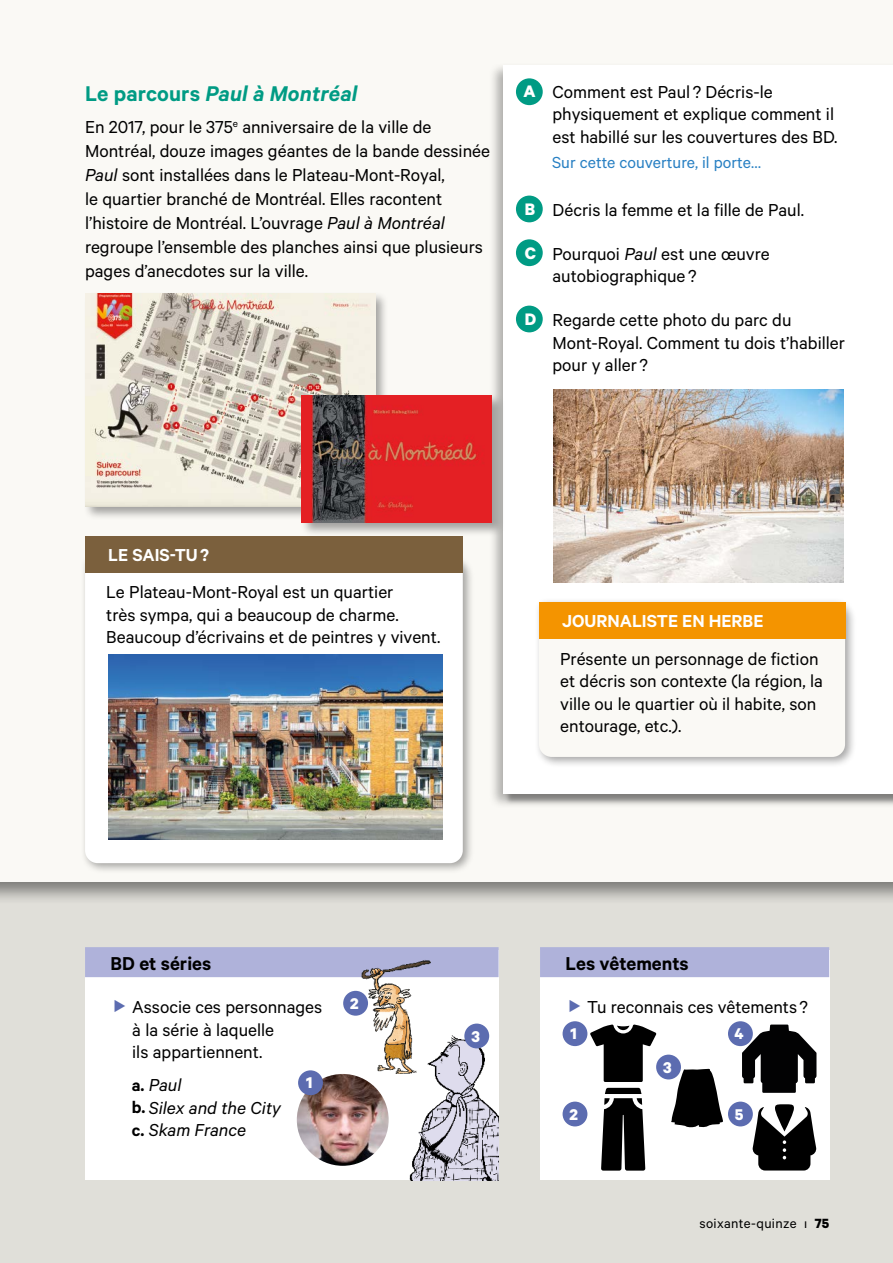
<style>
.page{position:relative;width:893px;height:1263px;background:#fff}
.page>*{position:absolute;margin:0;border:0;box-sizing:border-box;transform-origin:0 0}
._05_TITULO_TEXTO_GEN{font:italic 600 24px "Calibre";letter-spacing:.005em;color:#009b84}
._05_TITULO_RECUADRO{font:600 21px "Calibre";color:#000}
._05_TEXTO_RECUADRO_Q{font:19.5px/22.5px "Calibre";color:#000}
._05_TEXTO_GENERAL_Ca{font:19.5px/24px "Calibre";color:#000}
._01_ENUNCIADO_Ejerci{font:19.5px/22.5px "Calibre";color:#000}
.t1{font:italic 19.5px "Calibre";color:#000}
._05_TITULOS_RECUADRO{font:600 19.5px "Calibre";color:#fff}
.t2{font:700 18.75px "Calibre";color:#fff}
._01_MUESTRA_Lengua{font:18px "Calibre";color:#2880c3}
._01_ETIQUETAS_blanca{font:700 17.55px "Calibre";color:#fff}
._01_PAGINACION_DCHA{font:15px "Calibre";letter-spacing:.02em;color:#000}
.s1{font-style:normal}
.s2{font-style:italic}
.s3{font-weight:600;font-style:normal;font-size:18.75px}
.s4{font-weight:700}
</style>
<div class="page">
<div style="left:0;top:881px;width:893px;height:382px;background:#e0dfd9"></div>
<div style="left:0;top:0;width:893px;height:905px;background:#000;opacity:.45"></div>
<div style="left:0;top:0;width:893px;height:882px;background:#faf9f5"></div>
<div style="left:488px;top:63px;width:405px;height:746px;background:#000;opacity:.3"></div>
<div style="left:503px;top:66px;width:390px;height:728px;background:#fff"></div>
<div style="left:516px;top:78px;width:27px;height:27px;background:#009b84;border-radius:50%"></div>
<div style="left:516px;top:196px;width:27px;height:26px;background:#009b84;border-radius:50%"></div>
<div style="left:516px;top:239px;width:27px;height:27px;background:#009b84;border-radius:50%"></div>
<div style="left:516px;top:306px;width:27px;height:26px;background:#009b84;border-radius:50%"></div>
<img style="left:554px;top:389px;width:289px;height:193px">
<div style="left:534px;top:597px;width:322px;height:171px;background:#000;opacity:.35"></div>
<div style="left:539px;top:639px;width:306px;height:118px;background:#faf9f5"></div>
<div style="left:539px;top:602px;width:306px;height:37px;background:#f49400"></div>
<div style="left:85px;top:951px;width:414px;height:229px;background:#fff"></div>
<div style="left:85px;top:947px;width:414px;height:30px;background:#afb2da"></div>
<div style="left:540px;top:951px;width:289px;height:229px;background:#fff"></div>
<div style="left:540px;top:947px;width:289px;height:30px;background:#afb2da"></div>
<div style="left:80px;top:554px;width:394px;height:321px;background:#000;opacity:.35"></div>
<div style="left:85px;top:573px;width:378px;height:290px;background:#fff"></div>
<div style="left:85px;top:536px;width:378px;height:37px;background:#7b603d"></div>
<img style="left:109px;top:655px;width:333px;height:185px">
<div style="left:83px;top:292px;width:423px;height:245px;background:#000;opacity:.35"></div>
<img style="left:85px;top:294px;width:290px;height:212px">
<img style="left:302px;top:395px;width:190px;height:128px">
<img style="left:297px;top:1074px;width:92px;height:92px;border-radius:46px">
<div style="left:298px;top:1070px;width:25px;height:25px;background:#5c6cb0;border-radius:50%"></div>
<img style="left:354px;top:960px;width:84px;height:114px">
<div style="left:343px;top:991px;width:25px;height:25px;background:#5c6cb0;border-radius:50%"></div>
<img style="left:406px;top:1023px;width:92px;height:157px">
<div style="left:464px;top:1023px;width:25px;height:25px;background:#5c6cb0;border-radius:50%"></div>
<svg style="left:590px;top:1024px;width:66px;height:58px"></svg>
<svg style="left:671px;top:1069px;width:52px;height:58px"></svg>
<svg style="left:601px;top:1088px;width:44px;height:82px"></svg>
<svg style="left:742px;top:1024px;width:74px;height:69px"></svg>
<svg style="left:753px;top:1104px;width:63px;height:66px"></svg>
<div style="left:563px;top:1021px;width:24px;height:25px;background:#5c6cb0;border-radius:50%"></div>
<div style="left:728px;top:1021px;width:25px;height:25px;background:#5c6cb0;border-radius:50%"></div>
<div style="left:563px;top:1101px;width:24px;height:25px;background:#5c6cb0;border-radius:50%"></div>
<div style="left:728px;top:1101px;width:25px;height:25px;background:#5c6cb0;border-radius:50%"></div>
<div style="left:656px;top:1054px;width:25px;height:25px;background:#5c6cb0;border-radius:50%"></div>
<p class="_05_TITULO_TEXTO_GEN" style="left:85px;top:79px;width:274px"><span class="s1">Le parcours</span> Paul à Montréal</p>
<p class="_05_TEXTO_GENERAL_Ca" style="left:85px;top:114px;width:407px">En 2017, pour le 375<sup>e</sup> anniversaire de la ville de Montréal, douze images géantes de la bande dessinée <span class="s2">Paul</span> sont installées dans le Plateau-Mont-Royal,<br>le quartier branché de Montréal. Elles racontent l’histoire de Montréal. L’ouvrage <span class="s2">Paul à Montréal </span>regroupe l’ensemble des planches ainsi que plusieurs pages d’anecdotes sur la ville.</p>
<p class="t2" style="left:524px;top:80px;width:14px">A</p>
<p class="_01_ENUNCIADO_Ejerci" style="left:552px;top:80px;width:287px">Comment est Paul ? Décris-le physiquement et explique comment il est habillé sur les couvertures des BD.</p>
<p class="_01_MUESTRA_Lengua" style="left:552px;top:152px;width:210px">Sur cette couverture, il porte…</p>
<p class="t2" style="left:525px;top:198px;width:12px">B</p>
<p class="_01_ENUNCIADO_Ejerci" style="left:552px;top:198px;width:253px">Décris la femme et la fille de Paul.</p>
<p class="t2" style="left:525px;top:242px;width:13px">C</p>
<p class="_01_ENUNCIADO_Ejerci" style="left:552px;top:242px;width:219px">Pourquoi <span class="s2">Paul</span> est une œuvre autobiographique ?</p>
<p class="t2" style="left:525px;top:308px;width:13px">D</p>
<p class="_01_ENUNCIADO_Ejerci" style="left:552px;top:308px;width:294px">Regarde cette photo du parc du<br>Mont-Royal. Comment tu dois t’habiller pour y aller ?</p>
<p class="_05_TITULOS_RECUADRO" style="left:108px;top:543px;width:102px">LE SAIS-TU?</p>
<p class="_05_TEXTO_RECUADRO_Q" style="left:106px;top:580px;width:336px">Le Plateau-Mont-Royal est un quartier<br>très sympa, qui a beaucoup de charme.<br>Beaucoup d’écrivains et de peintres y vivent.</p>
<p class="_05_TITULOS_RECUADRO" style="left:562px;top:609px;width:203px">JOURNALISTE EN HERBE</p>
<p class="_05_TEXTO_RECUADRO_Q" style="left:560px;top:646px;width:264px">Présente un personnage de fiction et décris son contexte (la région, la ville ou le quartier où il habite, son entourage, etc.).</p>
<p class="_05_TITULO_RECUADRO" style="left:111px;top:951px;width:102px">BD et séries</p>
<p class="_05_TEXTO_RECUADRO_Q" style="left:132px;top:995px;width:192px">Associe ces personnages à la série à laquelle<br>ils appartiennent.</p>
<p class="t1" style="left:132px;top:1074px;width:51px"><span class="s3">a.</span> Paul</p>
<p class="t1" style="left:132px;top:1096px;width:151px"><span class="s3">b.</span> Silex and the City</p>
<p class="t1" style="left:132px;top:1119px;width:116px"><span class="s3">c.</span> Skam France</p>
<p class="_01_ETIQUETAS_blanca" style="left:306px;top:1072px;width:8px">1</p>
<p class="_01_ETIQUETAS_blanca" style="left:350px;top:993px;width:10px">2</p>
<p class="_05_TITULO_RECUADRO" style="left:566px;top:951px;width:125px">Les vêtements</p>
<p class="_05_TEXTO_RECUADRO_Q" style="left:587px;top:995px;width:222px">Tu reconnais ces vêtements ?</p>
<p class="_01_ETIQUETAS_blanca" style="left:471px;top:1025px;width:10px">3</p>
<p class="_01_ETIQUETAS_blanca" style="left:571px;top:1023px;width:8px">1</p>
<p class="_01_ETIQUETAS_blanca" style="left:735px;top:1023px;width:11px">4</p>
<p class="_01_ETIQUETAS_blanca" style="left:663px;top:1056px;width:10px">3</p>
<p class="_01_ETIQUETAS_blanca" style="left:569px;top:1103px;width:10px">2</p>
<p class="_01_ETIQUETAS_blanca" style="left:735px;top:1103px;width:10px">5</p>
<p class="_01_PAGINACION_DCHA" style="left:700px;top:1214px;width:131px">soixante-quinze ı <span class="s4">75</span></p>
</div>
